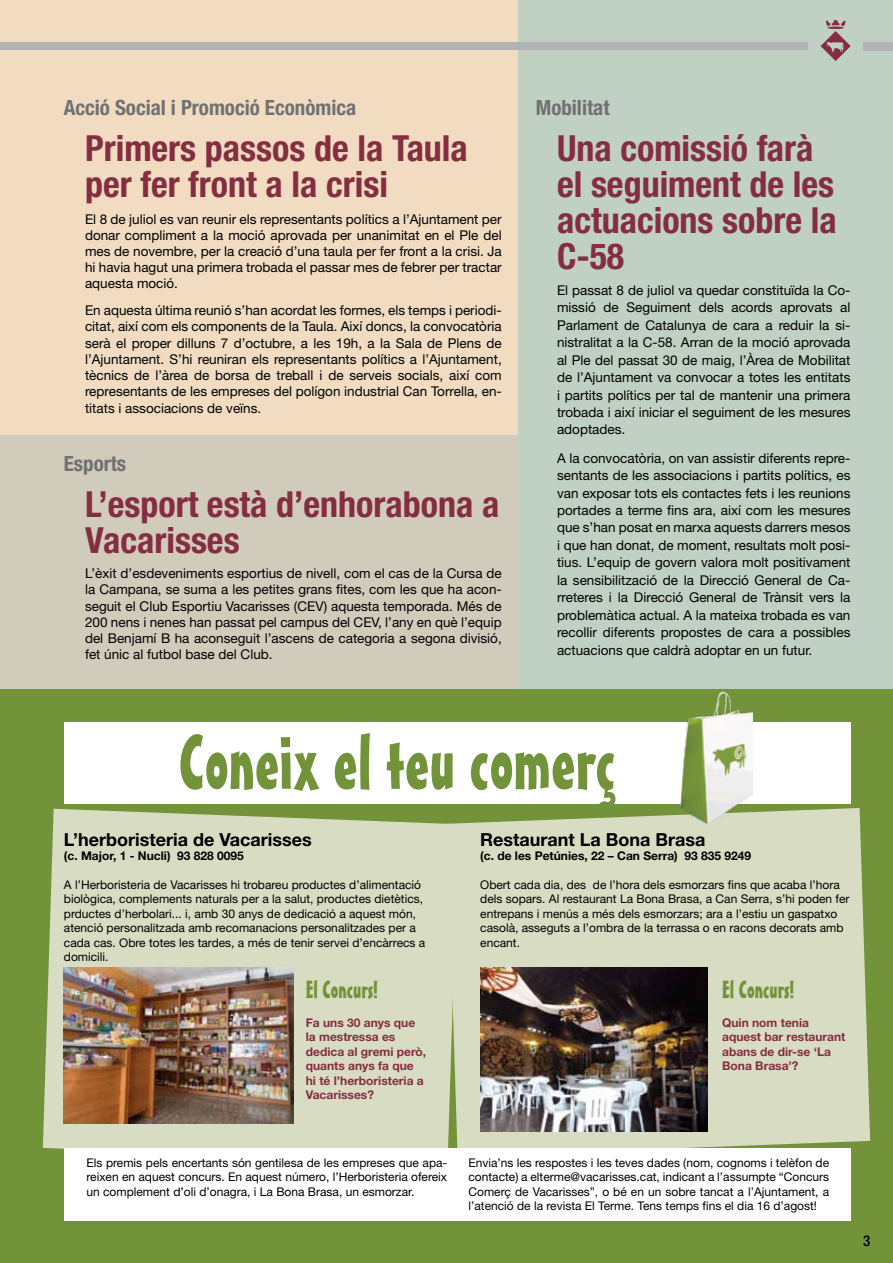
<style>
.page{position:relative;width:893px;height:1263px;background:#fff}
.page>*{position:absolute;margin:0;border:0;box-sizing:border-box;transform-origin:0 0}
.t1{font:75px "Mister Earl BT";color:#72933a}
.t2{font:700 condensed 36px/36px "Helvetica Neue LT Std";color:#852d41}
.t3{font:24px "Mister Earl BT";color:#72933a}
.t4{font:700 condensed 21px "Helvetica Neue LT Std";color:#707172}
.t5{font:700 18px "Helvetica Neue LT Std";color:#000}
.t6{font:500 condensed 15px "Helvetica Neue LT Std";color:#000}
.t7{font:13.5px/17.4px "Helvetica Neue LT Std";color:#000;text-align:justify}
.t8{font:12px/14.4px "Helvetica Neue LT Std";color:#000}
.t9{font:700 12px/14.4px "Helvetica Neue LT Std";color:#852d41}
.t10{font:700 12px "Helvetica Neue LT Std";color:#000}
</style>
<div class="page">
<div style="left:0;top:0;width:893px;height:765px;background:#f1dbc1"></div>
<div style="left:0;top:435px;width:519px;height:257px;background:#d1cbbc"></div>
<div style="left:519px;top:0;width:374px;height:692px;background:#c0d0c3"></div>
<div style="left:0;top:690px;width:893px;height:573px;background:#72933a"></div>
<div style="left:863px;top:42px;width:30px;height:8px;background:#b1b3b4"></div>
<svg style="left:821px;top:20px;width:30px;height:41px"></svg>
<div style="left:0;top:42px;width:808px;height:8px;background:#b1b3b4"></div>
<div style="left:43px;top:809px;width:404px;height:340px;background:#d8dcc2"></div>
<div style="left:447px;top:808px;width:423px;height:349px;background:#d8dcc2"></div>
<img style="left:64px;top:967px;width:230px;height:157px">
<img style="left:480px;top:967px;width:228px;height:164px">
<div style="left:64px;top:722px;width:786px;height:82px;background:#fff"></div>
<img style="left:680px;top:691px;width:73px;height:132px">
<div style="left:64px;top:1148px;width:786px;height:72px;background:#fff"></div>
<h3 class="t4" style="left:64px;top:95px;width:294px">Acció Social i Promoció Econòmica</h3>
<h2 class="t2" style="left:85px;top:129px;width:384px">Primers passos de la Taula per fer front a la crisi</h2>
<p class="t7" style="left:85px;top:211px;width:418px;line-height:16.2px">El 8 de juliol es van reunir els representants polítics a l’Ajuntament per donar compliment a la moció aprovada per unanimitat en el Ple del mes de novembre, per la creació d’una taula per fer front a la crisi. Ja hi havia hagut una primera trobada el passar mes de febrer per tractar aquesta moció.</p>
<p class="t7" style="left:85px;top:302px;width:418px;line-height:16.2px">En aquesta última reunió s’han acordat les formes, els temps i periodi&shy;citat, així com els components de la Taula. Així doncs, la convocatòria serà el proper dilluns 7 d’octubre, a les 19h, a la Sala de Plens de l’Ajuntament. S’hi reuniran els representants polítics a l’Ajuntament, tècnics de l’àrea de borsa de treball i de serveis socials, així com representants de les empreses del polígon industrial Can Torrella, en&shy;titats i associacions de veïns.</p>
<h3 class="t4" style="left:64px;top:451px;width:64px">Esports</h3>
<h2 class="t2" style="left:85px;top:486px;width:416px">L’esport està d’enhorabona a<br>Vacarisses</h2>
<p class="t7" style="left:85px;top:565px;width:418px;line-height:16.2px">L’èxit d’esdeveniments esportius de nivell, com el cas de la Cursa de la Campana, se suma a les petites grans fites, com les que ha acon&shy;seguit el Club Esportiu Vacarisses (CEV) aquesta temporada. Més de 200 nens i nenes han passat pel campus del CEV, l’any en què l’equip del Benjamí B ha aconseguit l’ascens de categoria a segona divisió, fet únic al futbol base del Club.</p>
<h3 class="t4" style="left:536px;top:95px;width:75px">Mobilitat</h3>
<h2 class="t2" style="left:557px;top:129px;width:281px">Una comissió farà el seguiment de les actuacions sobre la<br>C-58</h2>
<p class="t7" style="left:557px;top:281px;width:295px">El passat 8 de juliol va quedar constituïda la Co&shy;missió de Seguiment dels acords aprovats al Parlament de Catalunya de cara a reduir la si&shy;nistralitat a la C-58. Arran de la moció aprovada al Ple del passat 30 de maig, l’Àrea de Mobilitat de l’Ajuntament va convocar a totes les entitats i partits polítics per tal de mantenir una primera trobada i així iniciar el seguiment de les mesures adoptades.</p>
<p class="t7" style="left:557px;top:449px;width:295px">A la convocatòria, on van assistir diferents repre&shy;sentants de les associacions i partits polítics, es van exposar tots els contactes fets i les reunions portades a terme fins ara, així com les mesures que s’han posat en marxa aquests darrers mesos i que han donat, de moment, resultats molt posi&shy;tius. L’equip de govern valora molt positivament la sensibilització de la Direcció General de Ca&shy;rreteres i la Direcció General de Trànsit vers la problemàtica actual. A la mateixa trobada es van recollir diferents propostes de cara a possibles actuacions que caldrà adoptar en un futur.</p>
<h1 class="t1" style="left:179px;top:717px;width:438px">Coneix el teu comerç</h1>
<h3 class="t5" style="left:64px;top:828px;width:249px">L’herboristeria de Vacarisses</h3>
<p class="t10" style="left:64px;top:848px;width:182px">(c. Major, 1 - Nucli) 93 828 0095</p>
<p class="t8" style="left:64px;top:877px;width:363px">A l’Herboristeria de Vacarisses hi trobareu productes d’alimentació biològica, complements naturals per a la salut, productes dietètics, prductes d’herbolari... i, amb 30 anys de dedicació a aquest món, atenció personalitzada amb recomanacions personalitzades per a cada cas. Obre totes les tardes, a més de tenir servei d’encàrrecs a domicili.</p>
<h3 class="t3" style="left:306px;top:975px;width:74px">El Concurs!</h3>
<p class="t9" style="left:306px;top:1015px;width:122px">Fa uns 30 anys que la mestressa es dedica al gremi però, quants anys fa que hi té l’herboristeria a<br>Vacarisses?</p>
<h3 class="t5" style="left:480px;top:828px;width:227px">Restaurant La Bona Brasa</h3>
<p class="t10" style="left:480px;top:848px;width:272px">(c. de les Petúnies, 22 – Can Serra) 93 835 9249</p>
<p class="t8" style="left:480px;top:877px;width:371px">Obert cada dia, des de l’hora dels esmorzars fins que acaba l’hora dels sopars. Al restaurant La Bona Brasa, a Can Serra, s’hi poden fer entrepans i menús a més dels esmorzars; ara a l’estiu un gaspatxo casolà, asseguts a l’ombra de la terrassa o en racons decorats amb encant.</p>
<h3 class="t3" style="left:722px;top:975px;width:74px">El Concurs!</h3>
<p class="t9" style="left:722px;top:1015px;width:125px">Quin nom tenia aquest bar restaurant abans de dir-se ‘La<br>Bona Brasa’?</p>
<p class="t8" style="left:86px;top:1155px;width:362px;text-align:justify">Els premis pels encertants són gentilesa de les empreses que apa&shy;reixen en aquest concurs. En aquest número, l’Herboristeria ofereix un complement d’oli d’onagra, i La Bona Brasa, un esmorzar.</p>
<p class="t8" style="left:468px;top:1155px;width:362px;text-align:justify">Envia’ns les respostes i les teves dades (nom, cognoms i telèfon de contacte) a elterme@vacarisses.cat, indicant a l’assumpte “Concurs Comerç de Vacarisses”, o bé en un sobre tancat a l’Ajuntament, a l’atenció de la revista El Terme. Tens temps fins el dia 16 d’agost!</p>
<p class="t6" style="left:863px;top:1231px;width:9px">3</p>
</div>
